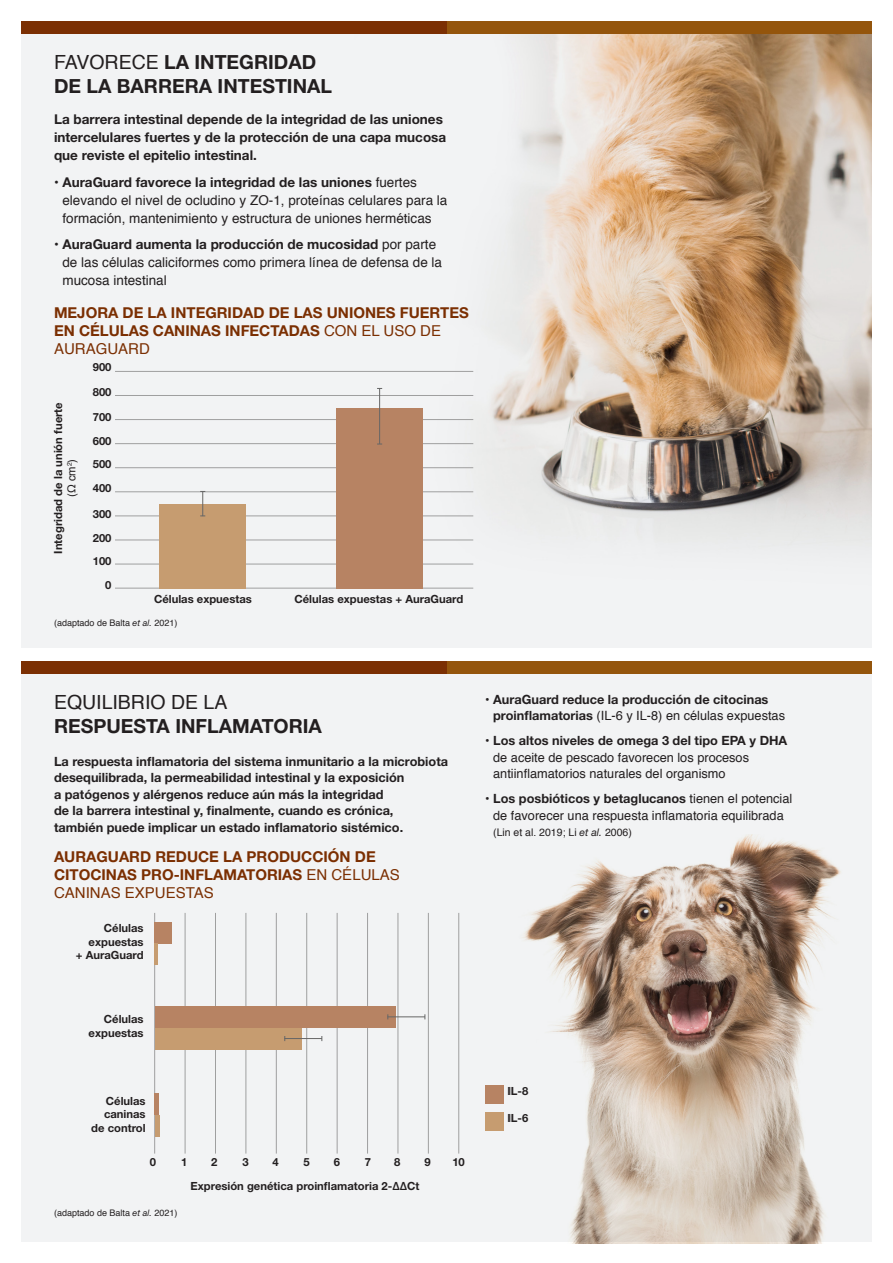
<style>
.page{position:relative;width:893px;height:1263px;background:#fff}
.page>*{position:absolute;margin:0;border:0;box-sizing:border-box;transform-origin:0 0}
.t1{font:700 19.5px/24px "Helvetica Neue LT Std";color:#231f20}
.t2{font:700 15px/18px "Helvetica Neue LT Std";color:#7b2f02}
.t3{font:13.5px/18px "Helvetica";color:#231f20}
.t4{font:700 13.5px/18px "Helvetica Neue LT Std";color:#231f20}
.t5{font:700 12.75px/16.5px "Helvetica Neue LT Std";color:#231f20}
.t6{font:12.75px/16.5px "Helvetica";color:#231f20}
.t7{font:700 11.25px/13.5px "Helvetica Neue LT Std";color:#231f20;text-align:right}
.t8{font:10.5px "Helvetica";color:#231f20}
.t9{font:9px "Helvetica";color:#231f20}
.s1{font-family:"Helvetica";font-weight:400}
.s2{font-family:"Helvetica Neue LT Std";font-weight:700}
.s3{font-family:"Helvetica Neue LT Std";font-style:italic}
</style>
<div class="page">
<div style="left:21px;top:21px;width:851px;height:1221px;background:#f2f3f4"></div>
<img style="left:380px;top:34px;width:492px;height:555px">
<div style="left:446px;top:21px;width:426px;height:13px;background:#94550c"></div>
<div style="left:21px;top:21px;width:425px;height:13px;background:#7b2f02"></div>
<div style="left:11px;top:648px;width:871px;height:13px;background:#fff"></div>
<div style="left:446px;top:661px;width:426px;height:13px;background:#94550c"></div>
<div style="left:21px;top:661px;width:425px;height:13px;background:#7b2f02"></div>
<hr style="left:115px;top:371px;width:358px;height:1px;background:#9f9f9f">
<hr style="left:115px;top:395px;width:358px;height:1px;background:#9f9f9f">
<hr style="left:115px;top:419px;width:358px;height:1px;background:#9f9f9f">
<hr style="left:115px;top:443px;width:358px;height:1px;background:#9f9f9f">
<hr style="left:115px;top:467px;width:358px;height:1px;background:#9f9f9f">
<hr style="left:115px;top:491px;width:358px;height:1px;background:#9f9f9f">
<hr style="left:115px;top:515px;width:358px;height:1px;background:#9f9f9f">
<hr style="left:115px;top:540px;width:358px;height:1px;background:#9f9f9f">
<hr style="left:115px;top:564px;width:358px;height:1px;background:#9f9f9f">
<hr style="left:115px;top:588px;width:358px;height:1px;background:#9f9f9f">
<div style="left:337px;top:408px;width:86px;height:180px;background:#b78363"></div>
<div style="left:160px;top:504px;width:86px;height:84px;background:#c69c70"></div>
<hr style="left:154px;top:913px;width:1px;height:240px;background:#9f9f9f">
<hr style="left:185px;top:913px;width:1px;height:240px;background:#9f9f9f">
<hr style="left:215px;top:913px;width:1px;height:240px;background:#9f9f9f">
<hr style="left:246px;top:913px;width:1px;height:240px;background:#9f9f9f">
<hr style="left:276px;top:913px;width:1px;height:240px;background:#9f9f9f">
<hr style="left:306px;top:913px;width:1px;height:240px;background:#9f9f9f">
<hr style="left:337px;top:913px;width:1px;height:240px;background:#9f9f9f">
<hr style="left:367px;top:913px;width:1px;height:240px;background:#9f9f9f">
<hr style="left:398px;top:913px;width:1px;height:240px;background:#9f9f9f">
<hr style="left:428px;top:913px;width:1px;height:240px;background:#9f9f9f">
<hr style="left:458px;top:913px;width:1px;height:240px;background:#9f9f9f">
<div style="left:485px;top:1085px;width:18px;height:18px;background:#b78363"></div>
<div style="left:485px;top:1112px;width:18px;height:18px;background:#c69c70"></div>
<div style="left:155px;top:922px;width:17px;height:21px;background:#b78363"></div>
<hr style="left:155px;top:943px;width:3px;height:22px;background:#c69c70">
<div style="left:155px;top:1006px;width:241px;height:22px;background:#b78363"></div>
<div style="left:155px;top:1028px;width:147px;height:21px;background:#c69c70"></div>
<hr style="left:155px;top:1093px;width:4px;height:22px;background:#b78363">
<hr style="left:155px;top:1115px;width:4px;height:22px;background:#c69c70">
<hr style="left:284px;top:1038px;width:38px;height:1px;background:#666">
<hr style="left:387px;top:1016px;width:38px;height:1px;background:#666">
<svg style="left:200px;top:491px;width:5px;height:25px"></svg>
<hr style="left:379px;top:388px;width:1px;height:56px;background:#666">
<img style="left:522px;top:834px;width:319px;height:409px">
<p class="t1" style="left:54px;top:49px;width:280px"><span class="s1">FAVORECE</span> LA INTEGRIDAD<br>DE LA BARRERA INTESTINAL</p>
<p class="t4" style="left:54px;top:110px;width:394px">La barrera intestinal depende de la integridad de las uniones intercelulares fuertes y de la protección de una capa mucosa que reviste el epitelio intestinal.</p>
<p class="t3" style="left:62px;top:173px;width:386px;text-indent:-8px">• <span class="s2">AuraGuard favorece la integridad de las uniones</span> fuertes elevando el nivel de ocludino y ZO-1, proteínas celulares para la formación, mantenimiento y estructura de uniones herméticas</p>
<p class="t3" style="left:62px;top:236px;width:381px;text-indent:-8px">• <span class="s2">AuraGuard aumenta la producción de mucosidad</span> por parte de las células caliciformes como primera línea de defensa de la mucosa intestinal</p>
<p class="t2" style="left:54px;top:303px;width:416px">MEJORA DE LA INTEGRIDAD DE LAS UNIONES FUERTES<br>EN CÉLULAS CANINAS INFECTADAS <span class="s1">CON EL USO DE<br>AURAGUARD</span></p>
<p class="t7" style="left:93px;top:360px;width:20px">900</p>
<p class="t7" style="left:93px;top:385px;width:20px">800</p>
<p class="t7" style="left:93px;top:410px;width:20px">700</p>
<p class="t7" style="left:93px;top:434px;width:20px">600</p>
<p class="t7" style="left:93px;top:457px;width:20px">500</p>
<p class="t7" style="left:93px;top:481px;width:20px">400</p>
<p class="t7" style="left:93px;top:506px;width:20px">300</p>
<p class="t7" style="left:93px;top:531px;width:20px">200</p>
<p class="t7" style="left:93px;top:554px;width:20px">100</p>
<p class="t7" style="left:105px;top:578px;width:8px">0</p>
<p class="t9" style="left:54px;top:616px;width:125px">(adaptado de Balta <span class="s3">et al.</span> 2021)</p>
<p class="t7" style="left:51px;top:554px;width:153px;text-align:center;rotate:-90deg">Integridad de la unión fuerte <span class="s1">(Ω cm</span><sup>2</sup><span class="s1">)</span></p>
<p class="t7" style="left:154px;top:591px;width:99px">Células expuestas</p>
<p class="t7" style="left:294px;top:591px;width:170px">Células expuestas + AuraGuard</p>
<p class="t1" style="left:54px;top:689px;width:269px"><span class="s1">EQUILIBRIO DE LA<br></span>RESPUESTA INFLAMATORIA</p>
<p class="t5" style="left:54px;top:752px;width:396px">La respuesta inflamatoria del sistema inmunitario a la microbiota desequilibrada, la permeabilidad intestinal y la exposición<br>a patógenos y alérgenos reduce aún más la integridad<br>de la barrera intestinal y, finalmente, cuando es crónica,<br>también puede implicar un estado inflamatorio sistémico.</p>
<p class="t2" style="left:54px;top:847px;width:347px">AURAGUARD REDUCE LA PRODUCCIÓN DE<br>CITOCINAS PRO-INFLAMATORIAS <span class="s1">EN CÉLULAS<br>CANINAS EXPUESTAS</span></p>
<p class="t7" style="left:76px;top:921px;width:69px">Células expuestas<br>+ AuraGuard</p>
<p class="t5" style="left:493px;top:690px;width:293px;text-indent:-8px"><span class="s1">•</span> AuraGuard reduce la producción de citocinas proinflamatorias <span class="s1">(IL-6 y IL-8) en células expuestas</span></p>
<p class="t6" style="left:493px;top:733px;width:296px;text-indent:-8px">• <span class="s2">Los altos niveles de omega 3 del tipo EPA y DHA </span>de aceite de pescado favorecen los procesos antiinflamatorios naturales del organismo</p>
<p class="t6" style="left:485px;top:791px;width:309px;text-align:center">• <span class="s2">Los posbióticos y betaglucanos</span> tienen el potencial de favorecer una respuesta inflamatoria equilibrada</p>
<p class="t8" style="left:493px;top:824px;width:140px">(Lin et al. 2019; Li <span class="s3">et al.</span> 2006)</p>
<p class="t7" style="left:89px;top:1012px;width:57px">Células expuestas</p>
<p class="t7" style="left:91px;top:1094px;width:56px">Células caninas de control</p>
<p class="t7" style="left:150px;top:1155px;width:8px">0</p>
<p class="t7" style="left:181px;top:1155px;width:8px">1</p>
<p class="t7" style="left:211px;top:1155px;width:8px">2</p>
<p class="t7" style="left:242px;top:1155px;width:8px">3</p>
<p class="t7" style="left:273px;top:1155px;width:8px">4</p>
<p class="t7" style="left:304px;top:1155px;width:8px">5</p>
<p class="t7" style="left:334px;top:1155px;width:8px">6</p>
<p class="t7" style="left:365px;top:1155px;width:8px">7</p>
<p class="t7" style="left:394px;top:1155px;width:8px">8</p>
<p class="t7" style="left:424px;top:1155px;width:8px">9</p>
<p class="t7" style="left:452px;top:1155px;width:14px">10</p>
<p class="t7" style="left:191px;top:1179px;width:230px">Expresión genética proinflamatoria 2-ΔΔCt</p>
<p class="t9" style="left:54px;top:1205px;width:125px">(adaptado de Balta <span class="s3">et al.</span> 2021)</p>
<p class="t7" style="left:507px;top:1084px;width:22px">IL-8</p>
<p class="t7" style="left:507px;top:1111px;width:22px">IL-6</p>
</div>
